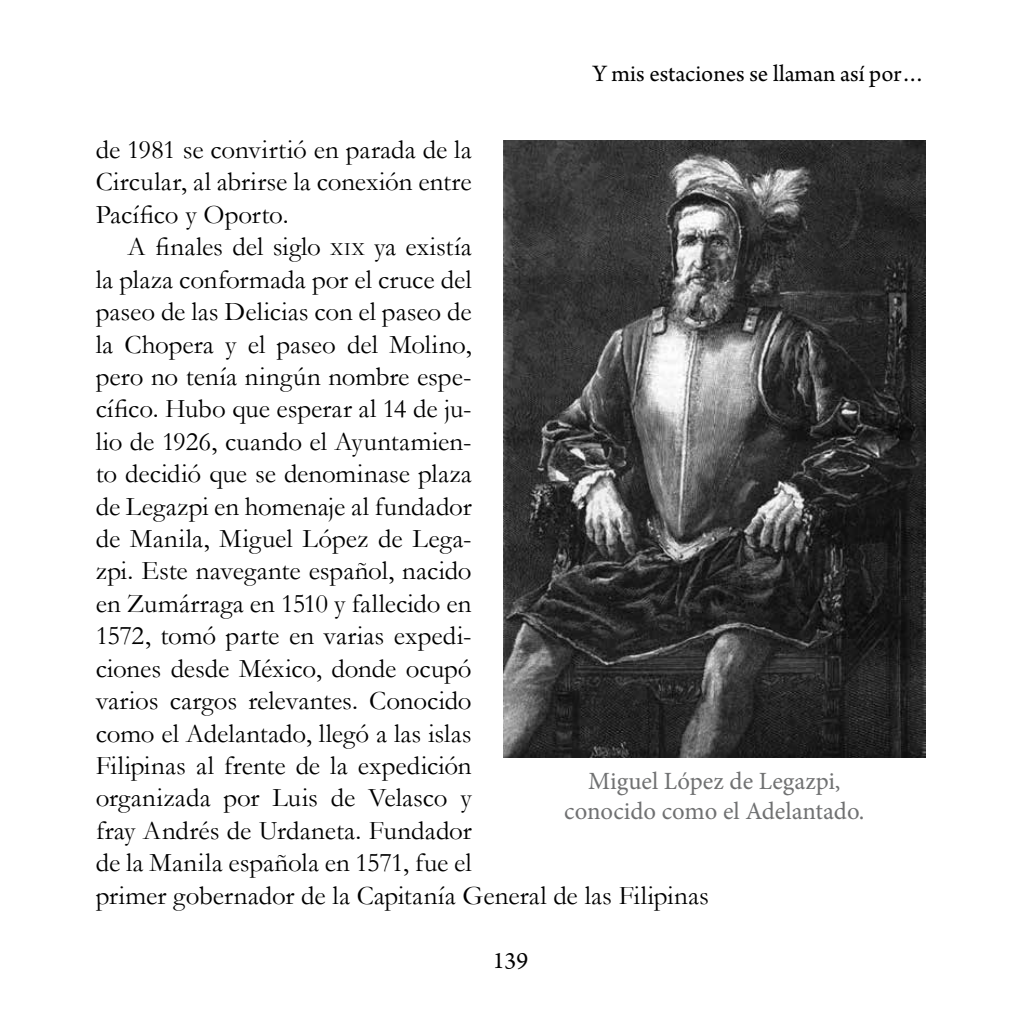
<style>
.page{position:relative;width:1021px;height:1021px;background:#fff}
.page>*{position:absolute;margin:0;border:0;box-sizing:border-box;transform-origin:0 0}
.t1{font:27px/32.4px "Garamond";color:#000;text-align:justify}
.t2{font:24.75px/29.7px "Minion Pro";color:#707172;text-align:center}
.t3{font:24.75px "Arno Pro";color:#000}
.s1{font-size:18.9px}
</style>
<div class="page">
<img style="left:503px;top:140px;width:422px;height:618px">
<p class="t3" style="left:593px;top:59px;width:334px">Y mis estaciones se llaman así por…</p>
<p class="t1" style="left:96px;top:133px;width:377px">de 1981 se convirtió en parada de la Circular, al abrirse la conexión entre Pacífico y Oporto.</p>
<p class="t1" style="left:96px;top:230px;width:615px;text-align:left;text-indent:32px">A finales del siglo <span class="s1">xix</span> ya existía<br>la plaza conformada por el cruce del<br>paseo de las Delicias con el paseo de<br>la Chopera y el paseo del Molino,<br>pero no tenía ningún nombre espe-<br>cífico. Hubo que esperar al 14 de ju-<br>lio de 1926, cuando el Ayuntamien-<br>to decidió que se denominase plaza<br>de Legazpi en homenaje al fundador<br>de Manila, Miguel López de Lega-<br>zpi. Este navegante español, nacido<br>en Zumárraga en 1510 y fallecido en<br>1572, tomó parte en varias expedi-<br>ciones desde México, donde ocupó<br>varios cargos relevantes. Conocido<br>como el Adelantado, llegó a las islas<br>Filipinas al frente de la expedición<br>organizada por Luis de Velasco y<br>fray Andrés de Urdaneta. Fundador<br>de la Manila española en 1571, fue el<br>primer gobernador de la Capitanía General de las Filipinas</p>
<p class="t2" style="left:564px;top:766px;width:302px">Miguel López de Legazpi, conocido como el Adelantado.</p>
<p class="t3" style="left:493px;top:946px;width:37px">139</p>
</div>
